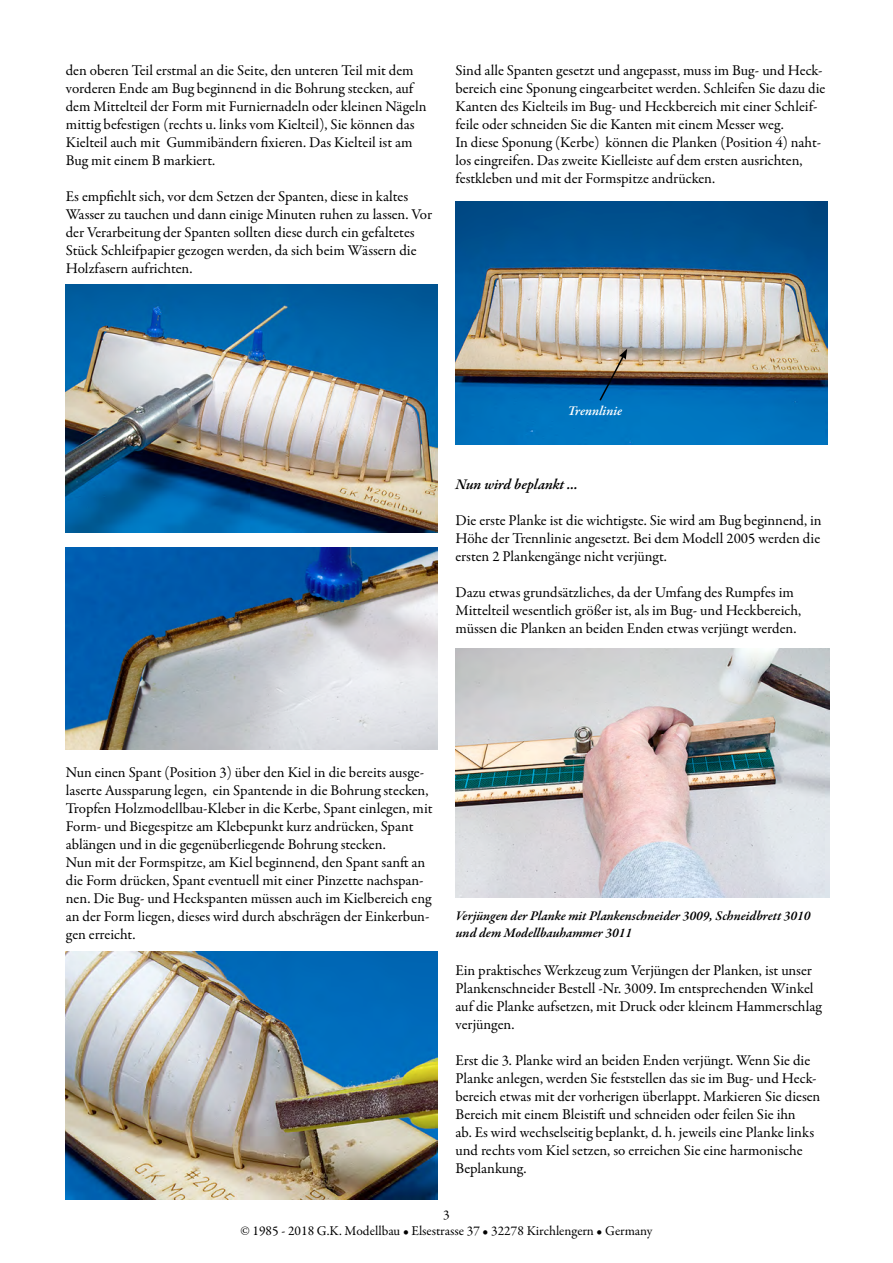
<style>
.page{position:relative;width:893px;height:1263px;background:#fff}
.page>*{position:absolute;margin:0;border:0;box-sizing:border-box;transform-origin:0 0}
.t1{font:15px/18px "Garamond Premr Pro";color:#000}
.t2{font:italic 600 15px "Garamond Premr Pro";letter-spacing:-.005em;color:#000}
.t3{font:italic 600 13.5px/16.2px "Garamond Premr Pro";color:#000}
.t4{font:13.5px/16.2px "Garamond Premr Pro";color:#000;text-align:center}
.t5{font:italic 600 13.5px "Garamond Premr Pro";letter-spacing:-.005em;color:#fff}
</style>
<div class="page">
<img style="left:66px;top:285px;width:371px;height:248px">
<img style="left:66px;top:547px;width:371px;height:202px">
<img style="left:66px;top:951px;width:371px;height:248px">
<img style="left:456px;top:649px;width:373px;height:249px">
<img style="left:456px;top:202px;width:371px;height:242px">
<svg style="left:598px;top:349px;width:29px;height:53px;background:#5c717e"></svg>
<p class="t1" style="left:66px;top:61px;width:362px">den oberen Teil erstmal an die Seite, den unteren Teil mit dem vorderen Ende am Bug beginnend in die Bohrung stecken, auf dem Mittelteil der Form mit Furniernadeln oder kleinen Nägeln mittig befestigen (rechts u. links vom Kielteil), Sie können das Kielteil auch mit Gummibändern fixieren. Das Kielteil ist am Bug mit einem B markiert.</p>
<p class="t1" style="left:66px;top:187px;width:368px">Es empfiehlt sich, vor dem Setzen der Spanten, diese in kaltes Wasser zu tauchen und dann einige Minuten ruhen zu lassen. Vor der Verarbeitung der Spanten sollten diese durch ein gefaltetes Stück Schleifpapier gezogen werden, da sich beim Wässern die Holzfasern aufrichten.</p>
<p class="t1" style="left:455px;top:61px;width:371px">Sind alle Spanten gesetzt und angepasst, muss im Bug- und Heck&shy;bereich eine Sponung eingearbeitet werden. Schleifen Sie dazu die Kanten des Kielteils im Bug- und Heckbereich mit einer Schleif&shy;feile oder schneiden Sie die Kanten mit einem Messer weg.<br>In diese Sponung (Kerbe) können die Planken (Position 4) naht&shy;los eingreifen. Das zweite Kielleiste auf dem ersten ausrichten, festkleben und mit der Formspitze andrücken.</p>
<p class="t5" style="left:568px;top:402px;width:56px">Trennlinie</p>
<p class="t2" style="left:455px;top:475px;width:124px">Nun wird beplankt …</p>
<p class="t1" style="left:455px;top:511px;width:368px;text-align:justify">Die erste Planke ist die wichtigste. Sie wird am Bug beginnend, in Höhe der Trennlinie angesetzt. Bei dem Modell 2005 werden die ersten 2 Plankengänge nicht verjüngt.</p>
<p class="t1" style="left:455px;top:583px;width:347px">Dazu etwas grundsätzliches, da der Umfang des Rumpfes im<br>Mittelteil wesentlich größer ist, als im Bug- und Heckbereich, müssen die Planken an beiden Enden etwas verjüngt werden.</p>
<p class="t1" style="left:66px;top:763px;width:368px">Nun einen Spant (Position 3) über den Kiel in die bereits ausge&shy;laserte Aussparung legen, ein Spantende in die Bohrung stecken, Tropfen Holzmodellbau-Kleber in die Kerbe, Spant einlegen, mit Form- und Biegespitze am Klebepunkt kurz andrücken, Spant ablängen und in die gegenüberliegende Bohrung stecken.<br>Nun mit der Formspitze, am Kiel beginnend, den Spant sanft an die Form drücken, Spant eventuell mit einer Pinzette nachspan&shy;nen. Die Bug- und Heckspanten müssen auch im Kielbereich eng an der Form liegen, dieses wird durch abschrägen der Einkerbun&shy;gen erreicht.</p>
<p class="t3" style="left:456px;top:909px;width:356px">Verjüngen der Planke mit Plankenschneider 3009, Schneidbrett 3010 und dem Modellbauhammer 3011</p>
<p class="t1" style="left:455px;top:961px;width:368px">Ein praktisches Werkzeug zum Verjüngen der Planken, ist unser Plankenschneider Bestell ‑Nr. 3009. Im entsprechenden Winkel auf die Planke aufsetzen, mit Druck oder kleinem Hammerschlag verjüngen.</p>
<p class="t1" style="left:455px;top:1051px;width:366px">Erst die 3. Planke wird an beiden Enden verjüngt. Wenn Sie die Planke anlegen, werden Sie feststellen das sie im Bug- und Heck&shy;bereich etwas mit der vorherigen überlappt. Markieren Sie diesen Bereich mit einem Bleistift und schneiden oder feilen Sie ihn<br>ab. Es wird wechselseitig beplankt, d. h. jeweils eine Planke links und rechts vom Kiel setzen, so erreichen Sie eine harmonische Beplankung.</p>
<p class="t4" style="left:240px;top:1207px;width:414px">3<br>© 1985 - 2018 G.K. Modellbau • Elsestrasse 37 • 32278 Kirchlengern • Germany</p>
</div>
